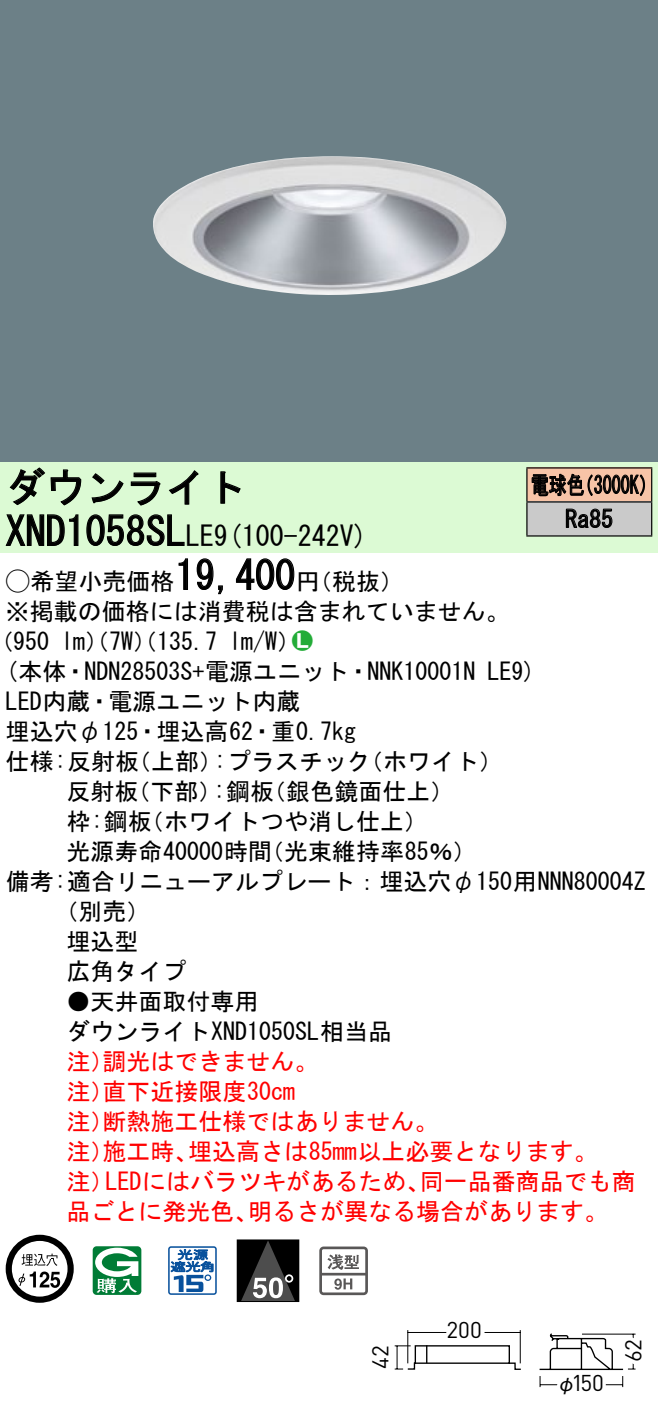
<style>
.page{position:relative;width:658px;height:1422px;background:#fff}
.page>*{position:absolute;margin:0;border:0;box-sizing:border-box;transform-origin:0 0}
.t1{font:40px "MS Gothic";color:#000}
.t2{font:28px "MS Gothic";color:#000}
.t3{font:24px/30.4px "MS Gothic";color:#000}
.t4{font:24px/30px "MS Gothic";color:#f00}
.t5{font:24px/34px "MS Gothic";color:#000;scale:.75 1}
.t6{font:24px "Ford Classification 1";color:#23ac38}
.t7{font:22.8px "DINOT";color:#000}
.t8{font:20px "Gothic BBB Pro Medium 90 pv RKSJ H";color:#000}
.s1{font-size:28px}
.s2{font-family:"Ford Classification 1"}
.s3{color:#fff}
</style>
<div class="page">
<div style="left:0;top:0;width:658px;height:462px;background:#6c8087"></div>
<img style="left:153px;top:156px;width:354px;height:139px">
<div style="left:0;top:462px;width:658px;height:90px;background:#dcfad4"></div>
<svg style="left:9px;top:467px;width:73px;height:39px"></svg>
<svg style="left:91px;top:473px;width:33px;height:30px"></svg>
<svg style="left:130px;top:472px;width:30px;height:34px"></svg>
<svg style="left:168px;top:470px;width:30px;height:35px"></svg>
<svg style="left:220px;top:471px;width:21px;height:33px"></svg>
<svg style="left:5px;top:514px;width:74px;height:32px"></svg>
<svg style="left:86px;top:514px;width:99px;height:32px"></svg>
<svg style="left:178px;top:558px;width:10px;height:32px"></svg>
<svg style="left:196px;top:558px;width:27px;height:37px"></svg>
<svg style="left:236px;top:558px;width:59px;height:32px"></svg>
<svg style="left:6px;top:1235px;width:68px;height:68px"></svg>
<svg style="left:93px;top:1246px;width:48px;height:49px"></svg>
<svg style="left:168px;top:1246px;width:49px;height:49px"></svg>
<div style="left:237px;top:1240px;width:62px;height:61px;background:#000"></div>
<svg style="left:241px;top:1241px;width:54px;height:59px"></svg>
<div style="left:237px;top:1239px;width:62px;height:63px;border:1px solid #000"></div>
<svg style="left:319px;top:1246px;width:49px;height:49px"></svg>
<div style="left:527px;top:468px;width:124px;height:34px;background:#f7c4a7"></div>
<div style="left:527px;top:502px;width:124px;height:34px;background:#cacaca"></div>
<hr style="left:526px;top:467px;width:126px;height:2px;background:#000">
<hr style="left:526px;top:468px;width:1px;height:33px;background:#000">
<hr style="left:651px;top:468px;width:1px;height:33px;background:#000">
<hr style="left:526px;top:501px;width:126px;height:2px;background:#000">
<hr style="left:526px;top:502px;width:1px;height:33px;background:#000">
<hr style="left:651px;top:502px;width:1px;height:33px;background:#000">
<hr style="left:526px;top:535px;width:126px;height:2px;background:#000">
<svg style="left:531px;top:473px;width:114px;height:24px"></svg>
<svg style="left:565px;top:508px;width:47px;height:20px"></svg>
<svg style="left:539px;top:1333px;width:97px;height:55px"></svg>
<svg style="left:394px;top:1330px;width:127px;height:40px"></svg>
<h1 class="t1" style="left:6px;top:467px;width:242px">ダウンライト</h1>
<p class="t2" style="left:214px;top:522px;width:155px">(9 100-242 (V</p>
<h1 class="t1" style="left:6px;top:511px;width:210px">XND1058SL<span class="s1">LE</span></h1>
<h1 class="t1" style="left:175px;top:555px;width:121px">19,400</h1>
<p class="t3" style="left:6px;top:566px;width:505px"><span class="s2">A</span>希望小売価格<br>※掲載の価格には消費税は含まれていません。</p>
<p class="t6" style="left:292px;top:629px;width:22px">2<span class="s3">7</span></p>
<p class="t3" style="left:296px;top:566px;width:109px">（円税抜(</p>
<p class="t3" style="left:229px;top:626px;width:73px">l m (W/</p>
<p class="t3" style="left:-11px;top:626px;width:62px">（950</p>
<p class="t3" style="left:61px;top:626px;width:158px">lm）（ ）（W 7 135.7</p>
<p class="t5" style="left:565px;top:468px;width:65px;text-indent:-34px">電球色<br>Ra85</p>
<p class="t5" style="left:575px;top:468px;width:109px">（3000 (K</p>
<p class="t3" style="left:6px;top:656px;width:471px">(本体・NDN28503 +S 電源ユニット・NNK10001N</p>
<p class="t3" style="left:6px;top:686px;width:296px">LED内蔵・電源ユニット内蔵</p>
<p class="t3" style="left:6px;top:716px;width:352px">埋込穴φ125・埋込高62・重0.7kg</p>
<p class="t3" style="left:359px;top:746px;width:145px">（ホワイト(</p>
<p class="t3" style="left:487px;top:656px;width:50px">LE (9</p>
<p class="t3" style="left:214px;top:746px;width:158px">:プラスチック</p>
<p class="t3" style="left:6px;top:746px;width:135px">仕様:反射板</p>
<p class="t3" style="left:127px;top:746px;width:97px">（上部）</p>
<p class="t3" style="left:66px;top:776px;width:74px">反射板</p>
<p class="t3" style="left:126px;top:776px;width:97px">（下部）</p>
<p class="t3" style="left:262px;top:776px;width:194px">（銀色鏡面仕上(</p>
<p class="t3" style="left:213px;top:776px;width:62px">:鋼板</p>
<p class="t3" style="left:66px;top:806px;width:87px">枠:鋼板</p>
<p class="t3" style="left:140px;top:806px;width:290px">（ホワイトつや消し仕上(</p>
<p class="t3" style="left:66px;top:836px;width:207px">光源寿命40000時間</p>
<p class="t3" style="left:6px;top:866px;width:641px">備考:適合リニューアルプレート：埋込穴φ150用NNN80004Z</p>
<p class="t3" style="left:54px;top:896px;width:98px">（別売(</p>
<p class="t3" style="left:66px;top:926px;width:74px">埋込型</p>
<p class="t3" style="left:66px;top:956px;width:121px">広角タイプ</p>
<p class="t3" style="left:66px;top:986px;width:327px">●天井面取付専用<br>ダウンライトXND1050SL相当品</p>
<p class="t4" style="left:102px;top:1046px;width:217px">調光はできません。</p>
<p class="t3" style="left:260px;top:836px;width:218px">（光束維持率85％(</p>
<p class="t4" style="left:102px;top:1046px;width:194px;text-indent:-36px">注）<br>直下近接限度30cm</p>
<p class="t4" style="left:102px;top:1076px;width:337px;text-indent:-36px">注）<br>断熱施工仕様ではありません。</p>
<p class="t4" style="left:66px;top:1106px;width:49px">注）</p>
<p class="t4" style="left:188px;top:1136px;width:411px">埋込高さは85mm以上必要となります。</p>
<p class="t4" style="left:102px;top:1136px;width:97px">施工時、</p>
<p class="t4" style="left:66px;top:1136px;width:49px">注）</p>
<p class="t4" style="left:66px;top:1166px;width:49px">注）</p>
<p class="t4" style="left:105px;top:1166px;width:326px">LEDにはバラツキがあるため、</p>
<p class="t4" style="left:420px;top:1166px;width:217px">同一品番商品でも商</p>
<p class="t4" style="left:66px;top:1196px;width:194px">品ごとに発光色、</p>
<p class="t4" style="left:248px;top:1196px;width:362px">明るさが異なる場合があります。</p>
<p class="t7" style="left:364px;top:1369px;width:25px;rotate:-90deg">42</p>
<p class="t7" style="left:446px;top:1314px;width:37px">200</p>
<p class="t7" style="left:571px;top:1367px;width:34px">150</p>
<p class="t8" style="left:556px;top:1367px;width:21px">φ</p>
<p class="t7" style="left:617px;top:1362px;width:24px;rotate:-90deg">62</p>
</div>
